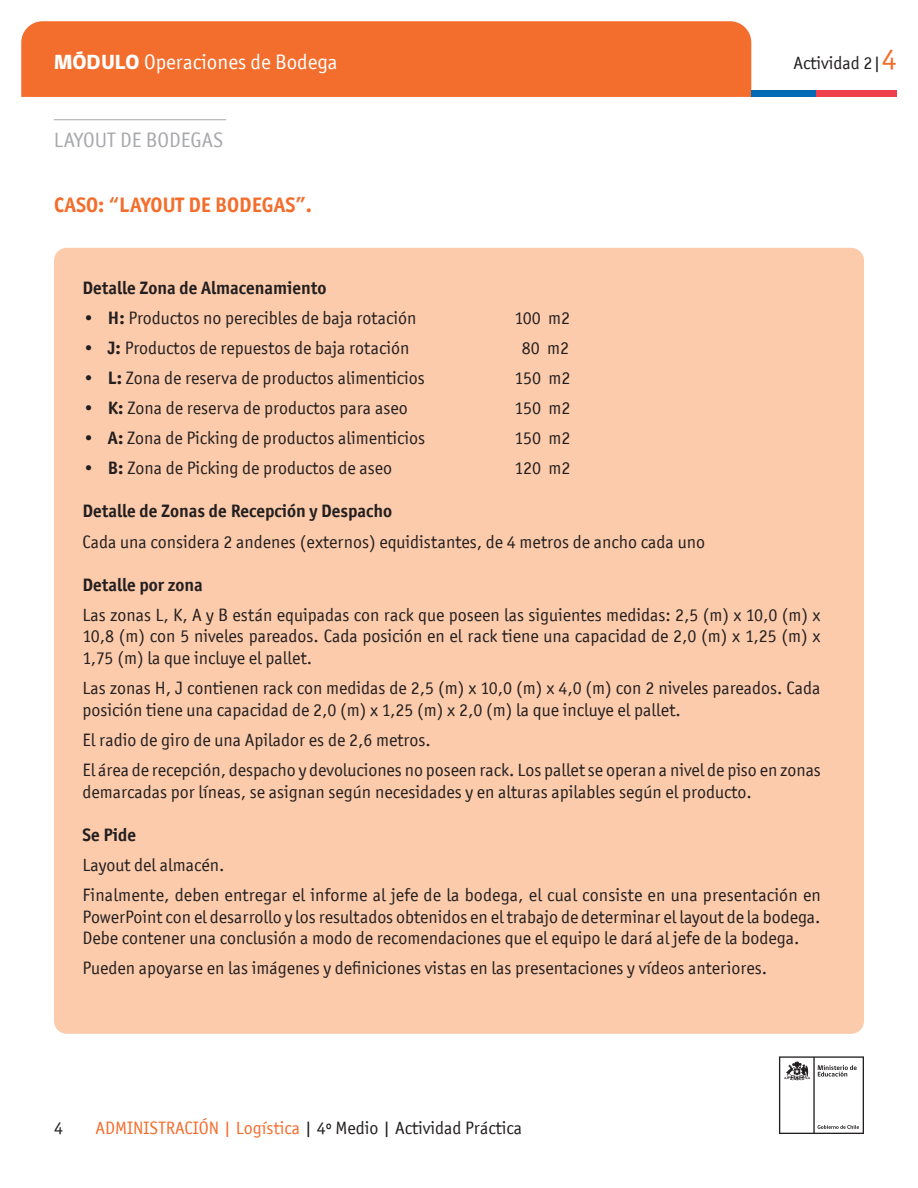
<style>
.page{position:relative;width:918px;height:1188px;background:#fff}
.page>*{position:absolute;margin:0;border:0;box-sizing:border-box;transform-origin:0 0}
.t1{font:21px "Officina San ITC";color:#fff}
.t2{font:700 21px "Officina San ITC";color:#f36e2d}
.t3{font:21px "Officina San ITC";color:#a8a9ad}
.t4{font:18px/21.6px "Officina San ITC";color:#231f20}
.t5{font:700 18px "Officina San ITC";color:#231f20}
.s1{font-family:"gob CL";font-weight:800}
.s2{font-size:30px;color:#f36e2d}
.s3{font-weight:700}
.s4{color:#f36e2d}
</style>
<div class="page">
<svg style="left:779px;top:1056px;width:85px;height:78px"></svg>
<div style="left:21px;top:21px;width:730px;height:76px;background:#f36e2d"></div>
<div style="left:751px;top:90px;width:65px;height:7px;background:#006ab4"></div>
<div style="left:816px;top:90px;width:81px;height:7px;background:#ee404c"></div>
<hr style="left:54px;top:119px;width:172px;height:1px;background:#a8a9ad">
<div style="left:54px;top:248px;width:810px;height:786px;background:#fccbab;border-radius:13px"></div>
<p class="t1" style="left:54px;top:50px;width:285px"><span class="s1">MÓDULO</span> Operaciones de Bodega</p>
<p class="t4" style="left:794px;top:52px;width:105px">Actividad 2|<span class="s2">4</span></p>
<p class="t3" style="left:54px;top:127px;width:171px">LAYOUT DE BODEGAS</p>
<p class="t2" style="left:54px;top:192px;width:260px">CASO: “LAYOUT DE BODEGAS”.</p>
<p class="t5" style="left:82px;top:276px;width:246px">Detalle Zona de Almacenamiento</p>
<p class="t4" style="left:82px;top:307px;width:336px">• <span class="s3">H:</span> Productos no perecibles de baja rotación</p>
<p class="t4" style="left:514px;top:307px;width:57px">100 m2</p>
<p class="t4" style="left:82px;top:337px;width:328px">• <span class="s3">J:</span> Productos de repuestos de baja rotación</p>
<p class="t4" style="left:522px;top:337px;width:49px">80 m2</p>
<p class="t4" style="left:82px;top:367px;width:344px">• <span class="s3">L:</span> Zona de reserva de productos alimenticios</p>
<p class="t4" style="left:514px;top:367px;width:58px">150 m2</p>
<p class="t4" style="left:82px;top:397px;width:327px">• <span class="s3">K:</span> Zona de reserva de productos para aseo</p>
<p class="t4" style="left:514px;top:397px;width:58px">150 m2</p>
<p class="t4" style="left:82px;top:427px;width:344px">• <span class="s3">A:</span> Zona de Picking de productos alimenticios</p>
<p class="t4" style="left:514px;top:427px;width:58px">150 m2</p>
<p class="t4" style="left:82px;top:457px;width:311px">• <span class="s3">B:</span> Zona de Picking de productos de aseo</p>
<p class="t4" style="left:514px;top:457px;width:58px">120 m2</p>
<p class="t5" style="left:82px;top:500px;width:311px">Detalle de Zonas de Recepción y Despacho</p>
<p class="t4" style="left:82px;top:531px;width:624px">Cada una considera 2 andenes (externos) equidistantes, de 4 metros de ancho cada uno</p>
<p class="t5" style="left:82px;top:573px;width:122px">Detalle por zona</p>
<p class="t4" style="left:82px;top:604px;width:740px;text-align:justify">Las zonas L, K, A y B están equipadas con rack que poseen las siguientes medidas: 2,5 (m) x 10,0 (m) x 10,8 (m) con 5 niveles pareados. Cada posición en el rack tiene una capacidad de 2,0 (m) x 1,25 (m) x 1,75 (m) la que incluye el pallet.</p>
<p class="t4" style="left:82px;top:677px;width:740px">Las zonas H, J contienen rack con medidas de 2,5 (m) x 10,0 (m) x 4,0 (m) con 2 niveles pareados. Cada posición tiene una capacidad de 2,0 (m) x 1,25 (m) x 2,0 (m) la que incluye el pallet.</p>
<p class="t4" style="left:82px;top:725px;width:740px;line-height:30.2px">El radio de giro de una Apilador es de 2,6 metros.<br>El área de recepción, despacho y devoluciones no poseen rack. Los pallet se operan a nivel de piso en zonas</p>
<p class="t4" style="left:82px;top:781px;width:671px">demarcadas por líneas, se asignan según necesidades y en alturas apilables según el producto.</p>
<p class="t5" style="left:82px;top:824px;width:55px">Se Pide</p>
<p class="t4" style="left:82px;top:850px;width:740px;line-height:30.2px">Layout del almacén.<br>Finalmente, deben entregar el informe al jefe de la bodega, el cual consiste en una presentación en</p>
<p class="t4" style="left:82px;top:906px;width:740px">PowerPoint con el desarrollo y los resultados obtenidos en el trabajo de determinar el layout de la bodega.<br>Debe contener una conclusión a modo de recomendaciones que el equipo le dará al jefe de la bodega.</p>
<p class="t4" style="left:82px;top:957px;width:686px">Pueden apoyarse en las imágenes y definiciones vistas en las presentaciones y vídeos anteriores.</p>
<p class="t4" style="left:54px;top:1117px;width:10px">4</p>
<p class="t4" style="left:95px;top:1117px;width:428px"><span class="s4">ADMINISTRACIÓN | Logística</span> | 4º Medio | Actividad Práctica</p>
</div>
